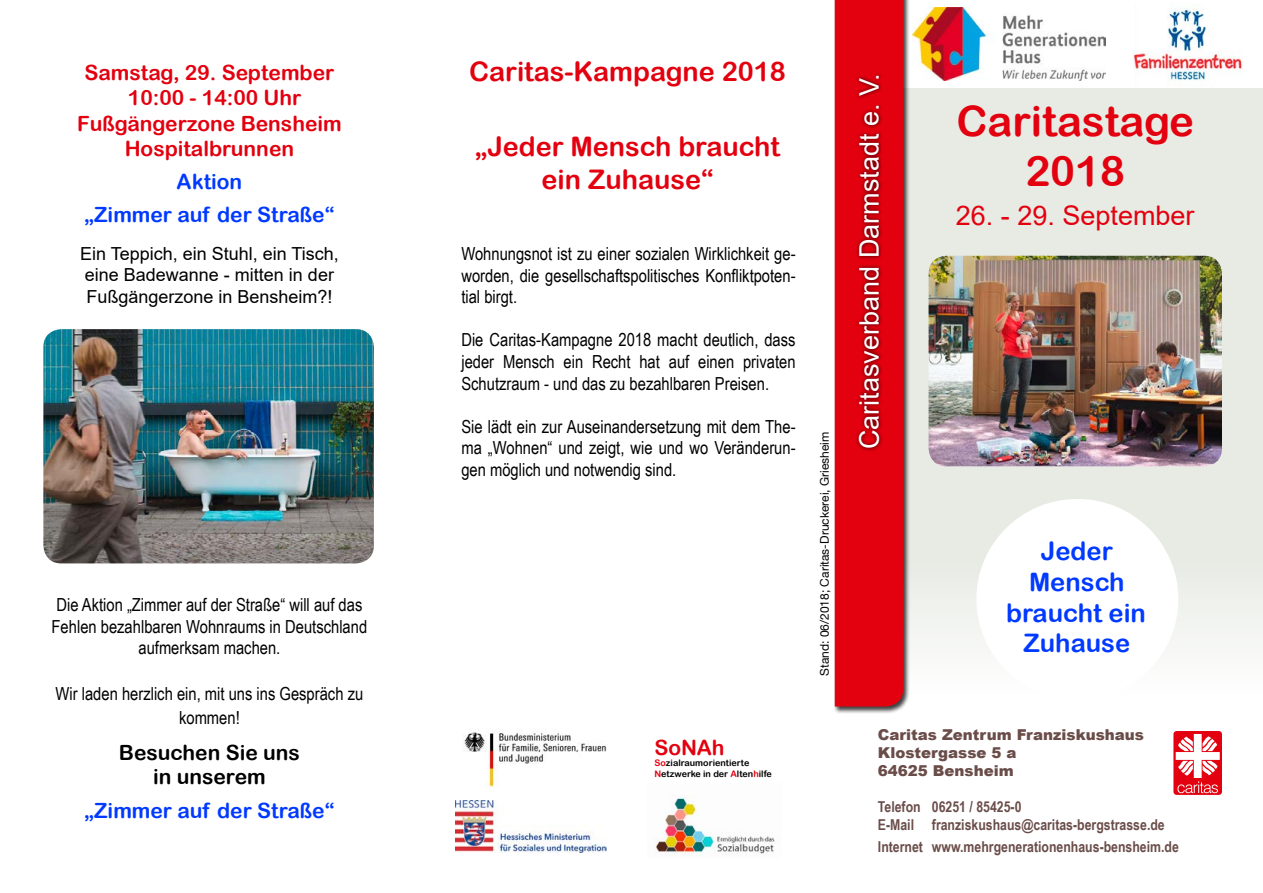
<style>
.page{position:relative;width:1263px;height:893px;background:#fff}
.page>*{position:absolute;margin:0;border:0;box-sizing:border-box;transform-origin:0 0}
.t1{font:42px/50.4px "Arial Rounded MT Bold";color:#e3000f;text-align:center}
.t2{font:27px/32.4px "Arial Rounded MT Bold";color:#e3000f;text-align:center}
.t3{font:27px "Arial";color:#fff}
.t4{font:27px "Arial";color:#e3000f}
.t5{font:25.5px/30.6px "Arial Rounded MT Bold";color:#0039ff;text-align:center}
.t6{font:21px/25.2px "Arial Rounded MT Bold";color:#e3000f;text-align:center}
.t7{font:21px/33px "Arial Rounded MT Bold";color:#0039ff;text-align:center}
.t8{font:21px/24px "Arial Rounded MT Bold";color:#000;text-align:center}
.t9{font:18px/21.6px "Arial Narrow";color:#000;text-align:justify}
.t10{font:18px/21.6px "Arial";color:#000}
.t11{font:700 15px/18px "Arial Narrow";color:#6a4d49}
.t12{font:900 15px/18px "Arial";color:#6a4d49}
.t13{font:12px "Helvetica Neue";color:#000}
.t14{font:9px/10.8px "Arial Rounded MT Bold";color:#000}
.s1{color:#e3000f}
</style>
<div class="page">
<svg style="left:910px;top:88px;width:353px;height:562px;background:#e7ebe4"></svg>
<div style="left:834px;top:0;width:76px;height:714px;background:#000;opacity:.75"></div>
<div style="left:835px;top:0;width:68px;height:706px;background:#e3000f"></div>
<div style="left:855px;top:72px;width:28px;height:380px;background:#000;opacity:.75"></div>
<div style="left:1173px;top:731px;width:49px;height:64px;background:#e3000f;border-radius:3px"></div>
<svg style="left:1176px;top:734px;width:44px;height:59px"></svg>
<img style="left:43px;top:329px;width:331px;height:234px">
<div style="left:976px;top:499px;width:202px;height:200px;background:#fff;border-radius:50%"></div>
<img style="left:928px;top:256px;width:294px;height:210px">
<img style="left:455px;top:728px;width:152px;height:75px">
<img style="left:654px;top:795px;width:121px;height:61px">
<img style="left:456px;top:801px;width:150px;height:51px">
<img style="left:1133px;top:4px;width:109px;height:79px">
<img style="left:912px;top:7px;width:193px;height:74px">
<p class="t6" style="left:77px;top:60px;width:266px">Samstag, 29. September<br>10:00 - 14:00 Uhr<br>Fußgängerzone Bensheim<br>Hospitalbrunnen</p>
<p class="t7" style="left:84px;top:165px;width:251px">Aktion<br>„Zimmer auf der Straße“</p>
<p class="t10" style="left:80px;top:243px;width:260px">Ein Teppich, ein Stuhl, ein Tisch, eine Badewanne - mitten in der<br>Fußgängerzone in Bensheim?!</p>
<p class="t9" style="left:52px;top:593px;width:317px;text-align:center">Die Aktion „Zimmer auf der Straße“ will auf das<br>Fehlen bezahlbaren Wohnraums in Deutschland aufmerksam machen.</p>
<p class="t9" style="left:56px;top:681px;width:309px;line-height:24px;text-align:center">Wir laden herzlich ein, mit uns ins Gespräch zu kommen!</p>
<p class="t8" style="left:119px;top:740px;width:182px">Besuchen Sie uns in unserem</p>
<p class="t7" style="left:84px;top:793px;width:251px">„Zimmer auf der Straße“</p>
<h2 class="t2" style="left:469px;top:55px;width:318px">Caritas-Kampagne 2018</h2>
<h2 class="t2" style="left:475px;top:130px;width:306px">„Jeder Mensch braucht ein Zuhause“</h2>
<p class="t9" style="left:461px;top:242px;width:336px">Wohnungsnot ist zu einer sozialen Wirklichkeit ge&shy;worden, die gesellschaftspolitisches Konfliktpoten&shy;tial birgt.</p>
<p class="t9" style="left:461px;top:329px;width:336px">Die Caritas-Kampagne 2018 macht deutlich, dass jeder Mensch ein Recht hat auf einen privaten Schutzraum - und das zu bezahlbaren Preisen.</p>
<p class="t9" style="left:461px;top:415px;width:336px">Sie lädt ein zur Auseinandersetzung mit dem The&shy;ma „Wohnen“ und zeigt, wie und wo Veränderun&shy;gen möglich und notwendig sind.</p>
<p class="t13" style="left:817px;top:676px;width:245px;rotate:-90deg">Stand: 06/2018; Caritas-Druckerei, Griesheim</p>
<p class="t6" style="left:654px;top:735px;width:72px">SoNAh</p>
<p class="t14" style="left:654px;top:757px;width:119px"><span class="s1">So</span>zialraumorientierte<br><span class="s1">N</span>etzwerke in der <span class="s1">A</span>lten<span class="s1">h</span>ilfe</p>
<h2 class="t3" style="left:851px;top:449px;width:377px;rotate:-90deg">Caritasverband Darmstadt e. V.</h2>
<h1 class="t1" style="left:956px;top:95px;width:239px">Caritastage<br>2018</h1>
<h2 class="t4" style="left:956px;top:197px;width:240px">26. - 29. September</h2>
<h3 class="t5" style="left:1006px;top:536px;width:141px">Jeder<br>Mensch braucht ein<br>Zuhause</h3>
<p class="t12" style="left:878px;top:725px;width:268px">Caritas Zentrum Franziskushaus<br>Klostergasse 5 a<br>64625 Bensheim</p>
<p class="t11" style="left:878px;top:797px;width:288px">Telefon 06251 / 85425-0<br>E-Mail franziskushaus@caritas-bergstrasse.de</p>
<p class="t11" style="left:878px;top:837px;width:303px">Internet www.mehrgenerationenhaus-bensheim.de</p>
</div>
